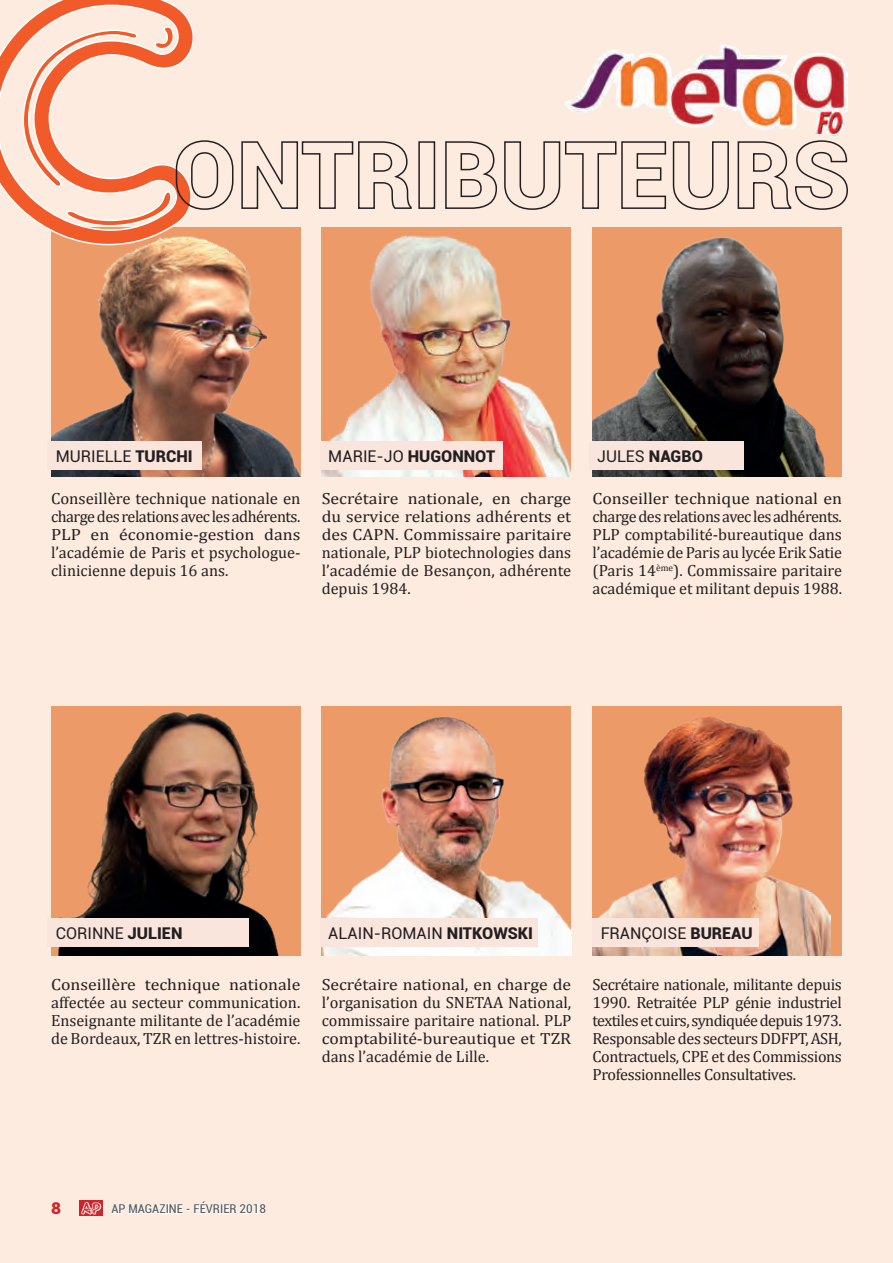
<style>
.page{position:relative;width:893px;height:1263px;background:#fcebde}
.page>*{position:absolute;margin:0;border:0;box-sizing:border-box;transform-origin:0 0}
.t1{font:16.2px/18px "Cambria";color:#231f20;text-align:justify;scale:1.1 1}
.t2{font:16.2px/18px "Cambria";color:#231f20;text-align:justify}
.t3{font:16.2px/18px "Cambria";color:#231f20;text-align:justify;scale:1.09 1}
.t4{font:16.2px "Roboto";color:#231f20}
.t5{font:900 16.2px "Roboto";color:#d1232a;scale:1.06 1}
.t6{font:condensed 12.15px "Roboto";color:#57585a;scale:1.06 1}
.s1{font-weight:900}
</style>
<div class="page">
<svg style="left:111px;top:1201px;width:155px;height:13px"></svg>
<svg style="left:80px;top:1201px;width:23px;height:15px"></svg>
<svg style="left:81px;top:1202px;width:20px;height:12px"></svg>
<img style="left:51px;top:230px;width:249px;height:247px">
<img style="left:51px;top:706px;width:249px;height:249px">
<img style="left:322px;top:227px;width:249px;height:250px">
<img style="left:322px;top:706px;width:249px;height:249px">
<img style="left:592px;top:227px;width:250px;height:250px">
<div style="left:592px;top:706px;width:250px;height:249px;background:#ed9a69"></div>
<img style="left:592px;top:716px;width:239px;height:239px">
<svg style="left:0;top:0;width:195px;height:246px"></svg>
<svg style="left:175px;top:140px;width:673px;height:71px"></svg>
<div style="left:48px;top:441px;width:154px;height:28px;background:#f9e5dc"></div>
<div style="left:320px;top:441px;width:182px;height:28px;background:#f9e5dc"></div>
<div style="left:589px;top:441px;width:154px;height:28px;background:#f9e5dc"></div>
<div style="left:48px;top:918px;width:201px;height:28px;background:#f9e5dc"></div>
<div style="left:320px;top:918px;width:218px;height:28px;background:#f9e5dc"></div>
<div style="left:592px;top:918px;width:167px;height:28px;background:#f9e5dc"></div>
<img style="left:564px;top:45px;width:284px;height:91px">
<p class="t4" style="left:56px;top:445px;width:138px">MURIELLE <span class="s1">TURCHI</span></p>
<p class="t4" style="left:328px;top:445px;width:169px">MARIE-JO <span class="s1">HUGONNOT</span></p>
<p class="t4" style="left:597px;top:445px;width:107px">JULES <span class="s1">NAGBO</span></p>
<p class="t2" style="left:51px;top:489px;width:251px">Conseillère technique nationale en charge des relations avec les adhérents.<br>PLP en économie-gestion dans l’académie de Paris et psychologue&shy;clinicienne depuis 16 ans.</p>
<p class="t1" style="left:322px;top:489px;width:228px">Secrétaire nationale, en charge du service relations adhérents et des CAPN. Commissaire paritaire nationale, PLP biotechnologies dans l’académie de Besançon, adhérente depuis 1984.</p>
<p class="t1" style="left:592px;top:489px;width:228px">Conseiller technique national en charge des relations avec les adhérents.<br>PLP comptabilité-bureautique dans l’académie de Paris au lycée Erik Satie (Paris 14<sup>ème</sup>). Commissaire paritaire académique et militant depuis 1988.</p>
<p class="t4" style="left:56px;top:922px;width:128px">CORINNE <span class="s1">JULIEN</span></p>
<p class="t4" style="left:328px;top:922px;width:206px">ALAIN-ROMAIN <span class="s1">NITKOWSKI</span></p>
<p class="t4" style="left:601px;top:922px;width:153px">FRANÇOISE <span class="s1">BUREAU</span></p>
<p class="t1" style="left:51px;top:975px;width:228px">Conseillère technique nationale affectée au secteur communication.<br>Enseignante militante de l’académie de Bordeaux, TZR en lettres-histoire.</p>
<p class="t3" style="left:322px;top:975px;width:230px">Secrétaire national, en charge de l’organisation du SNETAA National, commissaire paritaire national. PLP comptabilité-bureautique et TZR dans l’académie de Lille.</p>
<p class="t2" style="left:592px;top:975px;width:251px">Secrétaire nationale, militante depuis 1990. Retraitée PLP génie industriel textiles et cuirs, syndiquée depuis 1973.<br>Responsable des secteurs DDFPT, ASH, Contractuels, CPE et des Commissions Professionnelles Consultatives.</p>
<p class="t5" style="left:51px;top:1197px;width:11px">8</p>
<p class="t6" style="left:111px;top:1201px;width:147px">AP MAGAZINE - FÉVRIER 2018</p>
</div>
